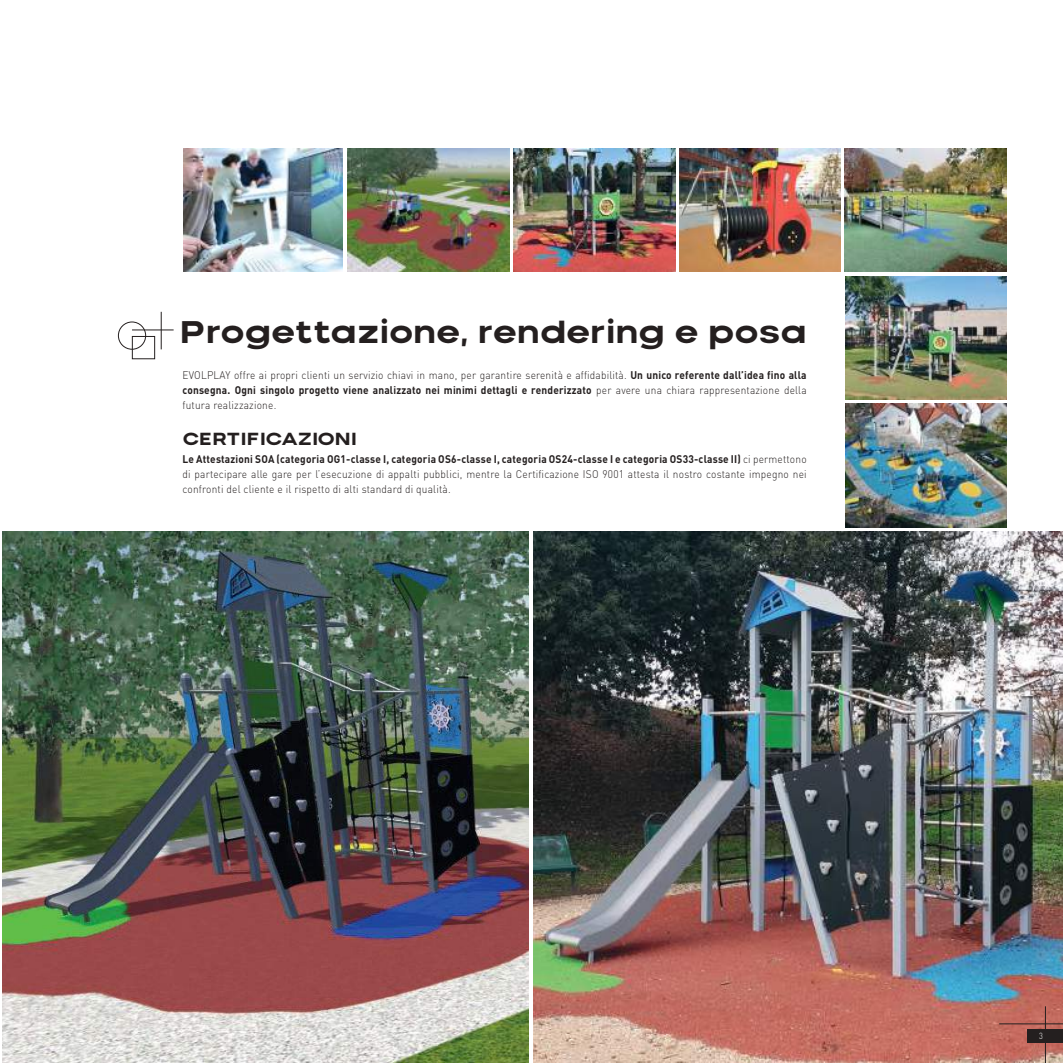
<style>
.page{position:relative;width:1063px;height:1063px;background:#fff}
.page>*{position:absolute;margin:0;border:0;box-sizing:border-box;transform-origin:0 0}
.t1{font:800 expanded 31.25px "Nominee";letter-spacing:-.02em;color:#241f1f}
.t2{font:800 expanded 17.5px "Nominee";color:#241f1f}
.t3{font:300 11px/15px "DIN";letter-spacing:.02em;color:#241f1f;text-align:justify;scale:.92 1}
.t4{font:300 8.75px "DIN";color:#fff;scale:.85 1}
.s1{font-weight:700}
</style>
<div class="page">
<img style="left:2px;top:531px;width:1061px;height:532px">
<hr style="left:530px;top:521px;width:3px;height:542px;background:#fff">
<img style="left:845px;top:276px;width:161px;height:123px">
<img style="left:845px;top:404px;width:161px;height:123px">
<hr style="left:161px;top:312px;width:1px;height:37px;background:#241f1f">
<div style="left:132px;top:336px;width:23px;height:23px;border:1px solid #241f1f"></div>
<hr style="left:132px;top:330px;width:42px;height:1px;background:#241f1f">
<div style="left:118px;top:322px;width:28px;height:27px;border:1px solid #241f1f;border-radius:50%"></div>
<hr style="left:999px;top:1024px;width:64px;height:1px;background:#241f1f">
<hr style="left:1045px;top:1006px;width:1px;height:57px;background:#241f1f">
<div style="left:1028px;top:1030px;width:35px;height:13px;background:#241f1f"></div>
<img style="left:845px;top:149px;width:161px;height:123px">
<img style="left:348px;top:149px;width:162px;height:123px">
<img style="left:184px;top:149px;width:159px;height:123px">
<img style="left:514px;top:149px;width:161px;height:123px">
<img style="left:679px;top:149px;width:162px;height:123px">
<h1 class="t1" style="left:180px;top:312px;width:628px">Progettazione, rendering e posa</h1>
<p class="t3" style="left:182px;top:367px;width:680px">EVOLPLAY offre ai propri clienti un servizio chiavi in mano, per garantire serenità e affidabilità. <span class="s1">Un unico referente dall’idea fino alla consegna. Ogni singolo progetto viene analizzato nei minimi dettagli e renderizzato</span> per avere una chiara rappresentazione della futura realizzazione.</p>
<h2 class="t2" style="left:182px;top:428px;width:176px">CERTIFICAZIONI</h2>
<p class="t3" style="left:182px;top:451px;width:680px"><span class="s1">Le Attestazioni SOA (categoria OG1-classe I, categoria OS6-classe I, categoria OS24-classe I e categoria OS33-classe II)</span> ci permettono di partecipare alle gare per l’esecuzione di appalti pubblici, mentre la Certificazione ISO 9001 attesta il nostro costante impegno nei confronti del cliente e il rispetto di alti standard di qualità.</p>
<p class="t4" style="left:1039px;top:1031px;width:6px">3</p>
</div>
